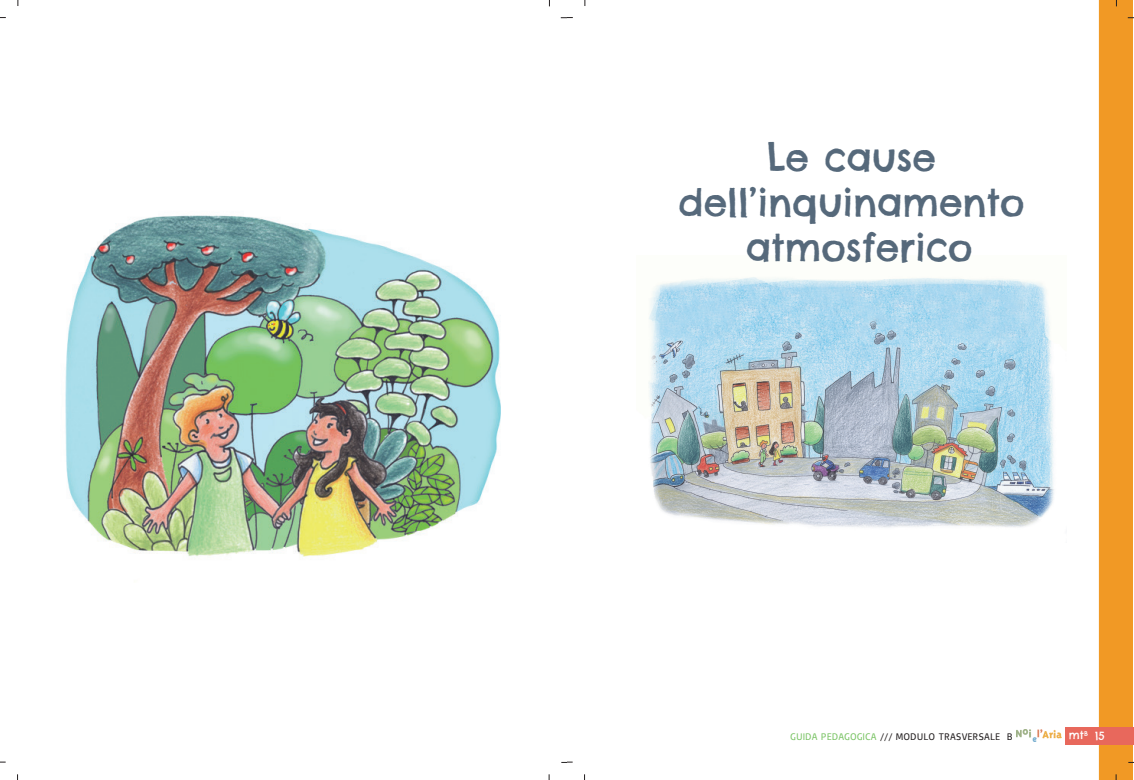
<style>
.page{position:relative;width:1134px;height:780px;background:#fff}
.page>*{position:absolute;margin:0;border:0;box-sizing:border-box;transform-origin:0 0}
.t1{font:37.5px/45px "Chelsea Market";color:#56697b;text-align:center}
.t2{font:11.25px "Chelsea Market";color:#fff}
.t3{font:10px "Basic";color:#231f20}
.t4{font:6.5px "Chelsea Market";color:#fff}
.s1{color:#7bc466}
</style>
<div class="page">
<div style="left:1099px;top:1px;width:33px;height:778px;background:#f19925"></div>
<div style="left:1099px;top:0;width:34px;height:780px;border:1px solid #f19925"></div>
<div style="left:1066px;top:726px;width:68px;height:18px;background:#e8685c"></div>
<img style="left:65px;top:215px;width:436px;height:342px">
<img style="left:649px;top:277px;width:405px;height:251px">
<img style="left:1017px;top:729px;width:44px;height:12px">
<svg style="left:561px;top:17px;width:12px;height:1px"></svg>
<svg style="left:561px;top:761px;width:12px;height:2px"></svg>
<h1 class="t1" style="left:679px;top:134px;width:347px">Le cause dell’inquinamento atmosferico</h1>
<p class="t4" style="left:1084px;top:729px;width:5px">B</p>
<p class="t3" style="left:790px;top:729px;width:224px"><span class="s1">GUIDA PEDAGOGICA</span> /// MODULO TRASVERSALE B</p>
<p class="t2" style="left:1069px;top:728px;width:37px">mt 15</p>
</div>
